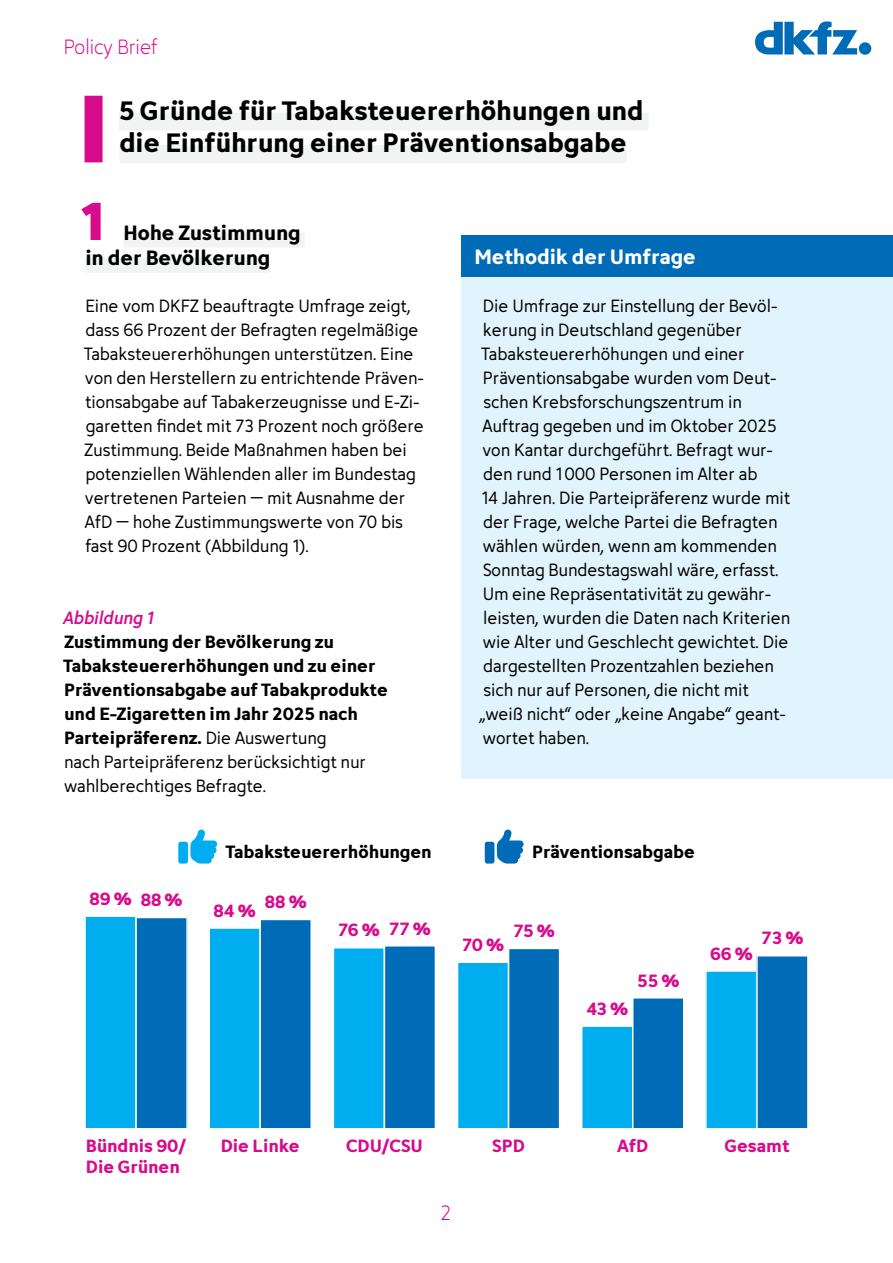
<style>
.page{position:relative;width:893px;height:1263px;background:#fff}
.page>*{position:absolute;margin:0;border:0;box-sizing:border-box;transform-origin:0 0}
.t1{font:900 54px "Avancement 2020";color:#d70b8c}
.t2{font:700 27px/32.4px "Avancement 2020";color:#000}
.t3{font:700 21px/25.2px "Avancement 2020";color:#000}
.t4{font:700 21px "Avancement 2020";color:#fff}
.t5{font:300 21px "Avancement 2020";color:#d70b8c}
.t6{font:18px/24px "Avancement 2020";color:#000}
.t7{font:700 18px/24px "Avancement 2020";color:#000}
.t8{font:700 18px/21.6px "Avancement 2020";color:#d70b8c}
.t9{font:italic 500 18px "Avancement 2020";color:#d70b8c}
.s1{font-weight:400}
</style>
<div class="page">
<div style="left:859px;top:42px;width:12px;height:13px;background:#006bb7;border-radius:50%"></div>
<svg style="left:755px;top:21px;width:102px;height:33px"></svg>
<div style="left:85px;top:96px;width:18px;height:66px;background:#d70b8c"></div>
<div style="left:119px;top:113px;width:529px;height:18px;background:#f2f3f3"></div>
<div style="left:119px;top:145px;width:508px;height:18px;background:#f2f3f3"></div>
<div style="left:124px;top:233px;width:181px;height:15px;background:#f2f3f3"></div>
<div style="left:85px;top:258px;width:185px;height:15px;background:#f2f3f3"></div>
<div style="left:461px;top:238px;width:432px;height:540px;background:#e1f4fd"></div>
<div style="left:461px;top:236px;width:432px;height:41px;background:#006bb7"></div>
<div style="left:582px;top:1026px;width:51px;height:103px;background:#00aeef"></div>
<div style="left:581px;top:1025px;width:52px;height:104px;border:2px solid #fff"></div>
<div style="left:633px;top:998px;width:51px;height:131px;background:#006bb7"></div>
<div style="left:632px;top:997px;width:52px;height:132px;border:2px solid #fff"></div>
<div style="left:458px;top:962px;width:51px;height:167px;background:#00aeef"></div>
<div style="left:457px;top:961px;width:52px;height:168px;border:2px solid #fff"></div>
<div style="left:509px;top:948px;width:51px;height:181px;background:#006bb7"></div>
<div style="left:508px;top:948px;width:52px;height:181px;border:2px solid #fff"></div>
<div style="left:333px;top:948px;width:51px;height:181px;background:#00aeef"></div>
<div style="left:333px;top:947px;width:52px;height:182px;border:2px solid #fff"></div>
<div style="left:384px;top:946px;width:51px;height:183px;background:#006bb7"></div>
<div style="left:384px;top:945px;width:52px;height:184px;border:2px solid #fff"></div>
<div style="left:209px;top:928px;width:51px;height:201px;background:#00aeef"></div>
<div style="left:208px;top:927px;width:53px;height:202px;border:2px solid #fff"></div>
<div style="left:260px;top:919px;width:51px;height:210px;background:#006bb7"></div>
<div style="left:259px;top:919px;width:53px;height:210px;border:2px solid #fff"></div>
<div style="left:85px;top:916px;width:51px;height:213px;background:#00aeef"></div>
<div style="left:85px;top:915px;width:52px;height:214px;border:2px solid #fff"></div>
<div style="left:136px;top:917px;width:51px;height:212px;background:#006bb7"></div>
<div style="left:135px;top:917px;width:53px;height:212px;border:2px solid #fff"></div>
<div style="left:706px;top:971px;width:51px;height:158px;background:#00aeef"></div>
<div style="left:705px;top:970px;width:53px;height:159px;border:2px solid #fff"></div>
<div style="left:757px;top:956px;width:51px;height:173px;background:#006bb7"></div>
<div style="left:756px;top:955px;width:52px;height:174px;border:2px solid #fff"></div>
<div style="left:178px;top:842px;width:10px;height:21px;background:#00aeef;border-radius:2px"></div>
<svg style="left:190px;top:829px;width:27px;height:34px"></svg>
<div style="left:485px;top:842px;width:9px;height:21px;background:#006bb7;border-radius:2px"></div>
<svg style="left:497px;top:829px;width:27px;height:34px"></svg>
<p class="t5" style="left:64px;top:32px;width:96px">Policy Brief</p>
<h2 class="t2" style="left:119px;top:93px;width:526px">5 Gründe für Tabaksteuererhöhungen und die Einführung einer Präventionsabgabe</h2>
<h3 class="t1" style="left:79px;top:175px;width:27px">1</h3>
<h3 class="t3" style="left:85px;top:219px;width:217px;text-indent:38px">Hohe Zustimmung in der Bevölkerung</h3>
<p class="t6" style="left:84px;top:294px;width:342px">Eine vom DKFZ beauftragte Umfrage zeigt, dass 66 Prozent der Befragten regelmäßige Tabaksteuererhöhungen unterstützen. Eine von den Herstellern zu entrichtende Präven&shy;tionsabgabe auf Tabakerzeugnisse und E-Zi&shy;garetten findet mit 73 Prozent noch größere Zustimmung. Beide Maßnahmen haben bei potenziellen Wählenden aller im Bundestag vertretenen Parteien – mit Ausnahme der AfD – hohe Zustimmungswerte von 70 bis fast 90 Prozent (Abbildung 1).</p>
<p class="t9" style="left:64px;top:605px;width:92px">Abbildung 1</p>
<p class="t7" style="left:63px;top:629px;width:326px">Zustimmung der Bevölkerung zu Tabaksteuererhöhungen und zu einer Präventionsabgabe auf Tabakprodukte und E-Zigaretten im Jahr 2025 nach Parteipräferenz. <span class="s1">Die Auswertung<br>nach Parteipräferenz berücksichtigt nur wahlberechtiges Befragte.</span></p>
<h3 class="t4" style="left:474px;top:239px;width:223px">Methodik der Umfrage</h3>
<p class="t6" style="left:478px;top:294px;width:313px">Die Umfrage zur Einstellung der Bevöl&shy;kerung in Deutschland gegenüber Tabaksteuererhöhungen und einer Präventionsabgabe wurden vom Deut&shy;schen Krebsforschungszentrum in Auftrag gegeben und im Oktober 2025 von Kantar durchgeführt. Befragt wur&shy;den rund 1000 Personen im Alter ab<br>14 Jahren. Die Parteipräferenz wurde mit der Frage, welche Partei die Befragten wählen würden, wenn am kommenden Sonntag Bundestagswahl wäre, erfasst.<br>Um eine Repräsentativität zu gewähr&shy;leisten, wurden die Daten nach Kriterien wie Alter und Geschlecht gewichtet. Die dargestellten Prozentzahlen beziehen sich nur auf Personen, die nicht mit „weiß nicht“ oder „keine Angabe“ geant&shy;wortet haben.</p>
<p class="t7" style="left:226px;top:839px;width:207px">Tabaksteuererhöhungen</p>
<p class="t7" style="left:532px;top:839px;width:164px">Präventionsabgabe</p>
<p class="t8" style="left:89px;top:887px;width:44px">89 %</p>
<p class="t8" style="left:141px;top:888px;width:43px">88 %</p>
<p class="t8" style="left:265px;top:890px;width:43px">88 %</p>
<p class="t8" style="left:214px;top:898px;width:44px">84 %</p>
<p class="t8" style="left:338px;top:918px;width:43px">76 %</p>
<p class="t8" style="left:389px;top:916px;width:43px">77 %</p>
<p class="t8" style="left:513px;top:919px;width:43px">75 %</p>
<p class="t8" style="left:462px;top:933px;width:43px">70 %</p>
<p class="t8" style="left:586px;top:996px;width:43px">43 %</p>
<p class="t8" style="left:637px;top:968px;width:43px">55 %</p>
<p class="t8" style="left:710px;top:941px;width:44px">66 %</p>
<p class="t8" style="left:761px;top:926px;width:43px">73 %</p>
<p class="t8" style="left:86px;top:1133px;width:102px">Bündnis 90/<br>Die Grünen</p>
<p class="t8" style="left:221px;top:1133px;width:81px">Die Linke</p>
<p class="t8" style="left:346px;top:1133px;width:78px">CDU/CSU</p>
<p class="t8" style="left:492px;top:1133px;width:34px">SPD</p>
<p class="t8" style="left:617px;top:1133px;width:33px">AfD</p>
<p class="t8" style="left:724px;top:1133px;width:66px">Gesamt</p>
<p class="t5" style="left:441px;top:1198px;width:12px">2</p>
</div>
